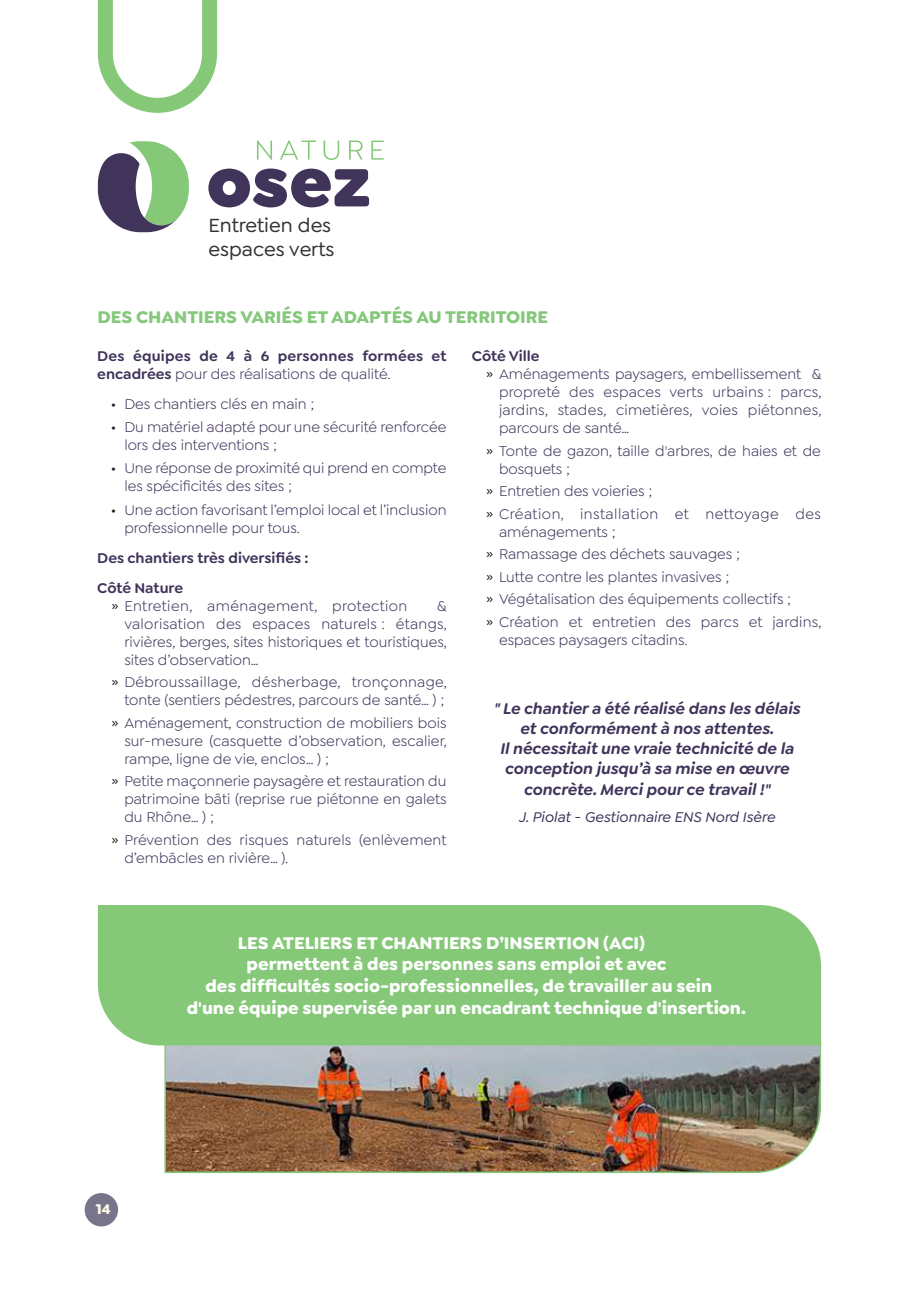
<style>
.page{position:relative;width:919px;height:1289px;background:#fff}
.page>*{position:absolute;margin:0;border:0;box-sizing:border-box;transform-origin:0 0}
.t1{font:500 20.25px/24.3px "Goldplay";color:#313235}
.t2{font:700 18px "Goldplay";color:#fff}
.t3{font:700 18px "Goldplay";color:#85c87b}
.t4{font:italic 600 16.5px/19.8px "Goldplay";color:#40345b;text-align:center}
.t5{font:15px/18px "Goldplay";color:#40345b}
.t6{font:600 15px/18px "Goldplay";color:#40345b}
.t7{font:15px/22.5px "Goldplay";letter-spacing:.025em;color:#40345b}
.t8{font:15px "Goldplay";letter-spacing:.03em;color:#40345b}
.t9{font:italic 500 15px "Goldplay";color:#40345b}
.t10{font:700 15px "Goldplay";color:#fefae4}
.s1{font-weight:400}
.s2{font-family:"Myriad Pro";color:#231f20}
.s3{font-family:"Goldplay Alt";font-weight:500;color:#231f20}
</style>
<div class="page">
<div style="left:85px;top:1192px;width:33px;height:34px;background:#78748b;border-radius:50%"></div>
<svg style="left:257px;top:140px;width:15px;height:20px"></svg>
<svg style="left:280px;top:140px;width:36px;height:20px"></svg>
<svg style="left:323px;top:140px;width:16px;height:20px"></svg>
<svg style="left:349px;top:140px;width:13px;height:20px"></svg>
<svg style="left:371px;top:140px;width:13px;height:20px"></svg>
<svg style="left:208px;top:168px;width:161px;height:39px"></svg>
<svg style="left:98px;top:141px;width:91px;height:91px"></svg>
<svg style="left:98px;top:0;width:119px;height:113px"></svg>
<img style="left:164px;top:1045px;width:657px;height:128px">
<div style="left:98px;top:905px;width:723px;height:140px;background:#85c878"></div>
<h1 class="t1" style="left:208px;top:213px;width:128px">Entretien des espaces verts</h1>
<p class="t3" style="left:98px;top:305px;width:452px">DES CHANTIERS VARIÉS ET ADAPTÉS AU TERRITOIRE</p>
<p class="t6" style="left:97px;top:347px;width:351px">Des équipes de 4 à 6 personnes formées et encadrées <span class="s1">pour des réalisations de qualité.</span></p>
<p class="t5" style="left:112px;top:395px;width:204px"><span class="s2">•</span> Des chantiers clés en main ;</p>
<p class="t5" style="left:124px;top:417px;width:323px;text-indent:-13px"><span class="s2">•</span> Du matériel adapté pour une sécurité renforcée lors des interventions ;</p>
<p class="t5" style="left:124px;top:459px;width:323px;text-indent:-13px"><span class="s2">•</span> Une réponse de proximité qui prend en compte les spécificités des sites ;</p>
<p class="t5" style="left:124px;top:500px;width:323px;text-indent:-13px"><span class="s2">•</span> Une action favorisant l’emploi local et l’inclusion professionnelle pour tous.</p>
<p class="t6" style="left:97px;top:542px;width:213px;line-height:30px">Des chantiers très diversifiés :<br>Côté Nature</p>
<p class="t8" style="left:112px;top:597px;width:297px"><span class="s3">»</span> Entretien, aménagement, protection</p>
<p class="t6" style="left:472px;top:347px;width:69px">Côté Ville</p>
<p class="t5" style="left:486px;top:365px;width:337px"><span class="s3">»</span> Aménagements paysagers, embellissement &amp;</p>
<p class="t5" style="left:499px;top:383px;width:324px">propreté des espaces verts urbains : parcs,</p>
<p class="t5" style="left:499px;top:401px;width:324px">jardins, stades, cimetières, voies piétonnes,</p>
<p class="t5" style="left:499px;top:419px;width:132px">parcours de santé…</p>
<p class="t5" style="left:499px;top:441px;width:323px;text-indent:-13px"><span class="s3">»</span> Tonte de gazon, taille d'arbres, de haies et de bosquets ;</p>
<p class="t7" style="left:486px;top:480px;width:336px"><span class="s3">»</span> Entretien des voieries ;<br><span class="s3">»</span> Création, installation et nettoyage des</p>
<p class="t5" style="left:486px;top:520px;width:336px;line-height:22.5px;text-indent:13px">aménagements ;<br><span class="s3">»</span> Ramassage des déchets sauvages ;<br><span class="s3">»</span> Lutte contre les plantes invasives ;<br><span class="s3">»</span> Végétalisation des équipements collectifs ;<br><span class="s3">»</span> Création et entretien des parcs et jardins,</p>
<p class="t5" style="left:499px;top:630px;width:190px">espaces paysagers citadins.</p>
<p class="t5" style="left:124px;top:596px;width:324px;text-align:justify;text-indent:313px">&amp; valorisation des espaces naturels : étangs, rivières, berges, sites historiques et touristiques, sites d’observation…</p>
<p class="t5" style="left:112px;top:673px;width:337px;text-align:right"><span class="s3">»</span> Débroussaillage, désherbage, tronçonnage, tonte (sentiers pédestres, parcours de santé… ) ;</p>
<p class="t5" style="left:124px;top:713px;width:324px;text-align:justify;text-indent:-13px"><span class="s3">»</span> Aménagement, construction de mobiliers bois sur-mesure (casquette d’observation, escalier, rampe, ligne de vie, enclos… ) ;</p>
<p class="t5" style="left:124px;top:772px;width:323px;text-align:justify;text-indent:-13px"><span class="s3">»</span> Petite maçonnerie paysagère et restauration du patrimoine bâti (reprise rue piétonne en galets du Rhône… ) ;</p>
<p class="t5" style="left:124px;top:830px;width:323px;text-indent:-13px"><span class="s3">»</span> Prévention des risques naturels (enlèvement d’embâcles en rivière… ).</p>
<p class="t4" style="left:493px;top:699px;width:308px">" Le chantier a été réalisé dans les délais et conformément à nos attentes.<br>Il nécessitait une vraie technicité de la conception jusqu’à sa mise en œuvre</p>
<p class="t4" style="left:523px;top:780px;width:248px">concrète. Merci pour ce travail !"</p>
<p class="t9" style="left:518px;top:808px;width:258px">J. Piolat - Gestionnaire ENS Nord Isère</p>
<p class="t10" style="left:96px;top:1199px;width:17px">14</p>
<p class="t2" style="left:238px;top:931px;width:408px">LES ATELIERS ET CHANTIERS D’INSERTION (ACI)</p>
<p class="t2" style="left:246px;top:952px;width:421px">permettent à des personnes sans emploi et avec</p>
<p class="t2" style="left:205px;top:974px;width:508px">des difficultés socio-professionnelles, de travailler au sein</p>
<p class="t2" style="left:187px;top:995px;width:560px">d'une équipe supervisée par un encadrant technique d'insertion.</p>
</div>
